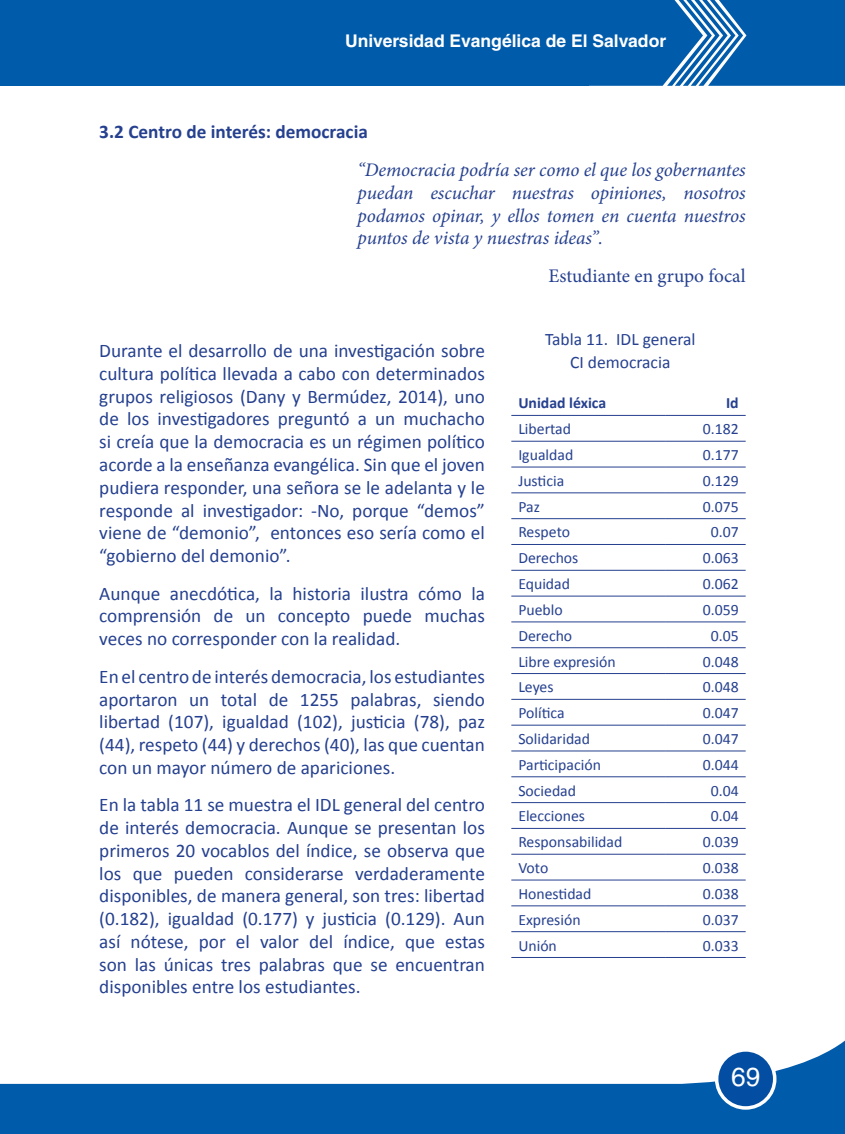
<style>
.page{position:relative;width:845px;height:1134px;background:#fff}
.page>*{position:absolute;margin:0;border:0;box-sizing:border-box;transform-origin:0 0}
.t1{font:26.25px "Helvetica LT Std";color:#fff}
.t2{font:19.25px/22.8px "Calibri";color:#25408f;text-align:justify}
.t3{font:italic 19.25px/22.8px "Minion Pro";letter-spacing:-.01em;color:#25408f;text-align:justify}
.t4{font:700 19.25px "Calibri";color:#25408f}
.t5{font:19.25px "Minion Pro";color:#25408f}
.t6{font:700 17.5px "Helvetica LT Std";color:#fff}
.t7{font:17.5px/22.8px "Calibri";color:#25408f;text-align:center}
.t8{font:15.75px "Calibri";color:#25408f}
.t9{font:700 15.75px "Calibri";color:#25408f}
</style>
<div class="page">
<svg style="left:0;top:1041px;width:844px;height:93px"></svg>
<div style="left:716px;top:1050px;width:58px;height:58px;background:#034ea2;border-radius:50%"></div>
<div style="left:714px;top:1048px;width:62px;height:62px;border:4px solid #fff;border-radius:50%"></div>
<div style="left:0;top:0;width:588px;height:86px;background:#005baa"></div>
<svg style="left:588px;top:0;width:256px;height:86px;background:#1568b1"></svg>
<hr style="left:511px;top:415px;width:153px;height:1px;background:#25408f">
<hr style="left:664px;top:415px;width:81px;height:1px;background:#25408f">
<hr style="left:511px;top:441px;width:153px;height:1px;background:#25408f">
<hr style="left:664px;top:441px;width:81px;height:1px;background:#25408f">
<hr style="left:511px;top:467px;width:153px;height:1px;background:#25408f">
<hr style="left:664px;top:467px;width:81px;height:1px;background:#25408f">
<hr style="left:511px;top:492px;width:153px;height:1px;background:#25408f">
<hr style="left:664px;top:492px;width:81px;height:1px;background:#25408f">
<hr style="left:511px;top:518px;width:153px;height:1px;background:#25408f">
<hr style="left:664px;top:518px;width:81px;height:1px;background:#25408f">
<hr style="left:511px;top:544px;width:153px;height:1px;background:#25408f">
<hr style="left:664px;top:544px;width:81px;height:1px;background:#25408f">
<hr style="left:511px;top:570px;width:153px;height:1px;background:#25408f">
<hr style="left:664px;top:570px;width:81px;height:1px;background:#25408f">
<hr style="left:511px;top:596px;width:153px;height:1px;background:#25408f">
<hr style="left:664px;top:596px;width:81px;height:1px;background:#25408f">
<hr style="left:511px;top:621px;width:153px;height:1px;background:#25408f">
<hr style="left:664px;top:621px;width:81px;height:1px;background:#25408f">
<hr style="left:511px;top:647px;width:153px;height:1px;background:#25408f">
<hr style="left:664px;top:647px;width:81px;height:1px;background:#25408f">
<hr style="left:511px;top:673px;width:153px;height:1px;background:#25408f">
<hr style="left:664px;top:673px;width:81px;height:1px;background:#25408f">
<hr style="left:511px;top:699px;width:153px;height:1px;background:#25408f">
<hr style="left:664px;top:699px;width:81px;height:1px;background:#25408f">
<hr style="left:511px;top:725px;width:153px;height:1px;background:#25408f">
<hr style="left:664px;top:725px;width:81px;height:1px;background:#25408f">
<hr style="left:511px;top:751px;width:153px;height:1px;background:#25408f">
<hr style="left:664px;top:751px;width:81px;height:1px;background:#25408f">
<hr style="left:511px;top:776px;width:153px;height:1px;background:#25408f">
<hr style="left:664px;top:776px;width:81px;height:1px;background:#25408f">
<hr style="left:511px;top:802px;width:153px;height:1px;background:#25408f">
<hr style="left:664px;top:802px;width:81px;height:1px;background:#25408f">
<hr style="left:511px;top:828px;width:153px;height:1px;background:#25408f">
<hr style="left:664px;top:828px;width:81px;height:1px;background:#25408f">
<hr style="left:511px;top:854px;width:153px;height:1px;background:#25408f">
<hr style="left:664px;top:854px;width:81px;height:1px;background:#25408f">
<hr style="left:511px;top:880px;width:153px;height:1px;background:#25408f">
<hr style="left:664px;top:880px;width:81px;height:1px;background:#25408f">
<hr style="left:511px;top:905px;width:153px;height:1px;background:#25408f">
<hr style="left:664px;top:905px;width:81px;height:1px;background:#25408f">
<hr style="left:511px;top:931px;width:153px;height:1px;background:#25408f">
<hr style="left:664px;top:931px;width:81px;height:1px;background:#25408f">
<hr style="left:511px;top:957px;width:153px;height:1px;background:#25408f">
<hr style="left:664px;top:957px;width:81px;height:1px;background:#25408f">
<p class="t6" style="left:345px;top:30px;width:322px">Universidad Evangélica de El Salvador</p>
<p class="t4" style="left:99px;top:120px;width:270px">3.2 Centro de interés: democracia</p>
<p class="t3" style="left:357px;top:159px;width:389px">“Democracia podría ser como el que los gobernantes puedan escuchar nuestras opiniones, nosotros podamos opinar, y ellos tomen en cuenta nuestros puntos de vista y nuestras ideas”.</p>
<p class="t5" style="left:548px;top:263px;width:199px">Estudiante en grupo focal</p>
<p class="t2" style="left:99px;top:340px;width:387px">Durante el desarrollo de una investigación sobre cultura política llevada a cabo con determinados grupos religiosos (Dany y Bermúdez, 2014), uno de los investigadores preguntó a un muchacho si creía que la democracia es un régimen político acorde a la enseñanza evangélica. Sin que el joven pudiera responder, una señora se le adelanta y le responde al investigador: -No, porque “demos” viene de “demonio”, entonces eso sería como el “gobierno del demonio”.</p>
<p class="t2" style="left:99px;top:582px;width:387px">Aunque anecdótica, la historia ilustra cómo la comprensión de un concepto puede muchas veces no corresponder con la realidad.</p>
<p class="t2" style="left:99px;top:665px;width:387px">En el centro de interés democracia, los estudiantes aportaron un total de 1255 palabras, siendo libertad (107), igualdad (102), justicia (78), paz (44), respeto (44) y derechos (40), las que cuentan con un mayor número de apariciones.</p>
<p class="t2" style="left:99px;top:794px;width:387px">En la tabla 11 se muestra el IDL general del centro de interés democracia. Aunque se presentan los primeros 20 vocablos del índice, se observa que los que pueden considerarse verdaderamente disponibles, de manera general, son tres: libertad (0.182), igualdad (0.177) y justicia (0.129). Aun así nótese, por el valor del índice, que estas son las únicas tres palabras que se encuentran disponibles entre los estudiantes.</p>
<p class="t7" style="left:544px;top:328px;width:152px">Tabla 11. IDL general<br>CI democracia</p>
<p class="t9" style="left:518px;top:393px;width:89px">Unidad léxica</p>
<p class="t9" style="left:725px;top:393px;width:14px">Id</p>
<p class="t8" style="left:518px;top:419px;width:54px">Libertad</p>
<p class="t8" style="left:702px;top:419px;width:37px">0.182</p>
<p class="t8" style="left:518px;top:445px;width:56px">Igualdad</p>
<p class="t8" style="left:702px;top:445px;width:37px">0.177</p>
<p class="t8" style="left:518px;top:471px;width:47px">Justicia</p>
<p class="t8" style="left:702px;top:471px;width:37px">0.129</p>
<p class="t8" style="left:518px;top:496px;width:23px">Paz</p>
<p class="t8" style="left:702px;top:496px;width:37px">0.075</p>
<p class="t8" style="left:518px;top:522px;width:53px">Respeto</p>
<p class="t8" style="left:710px;top:522px;width:29px">0.07</p>
<p class="t8" style="left:518px;top:548px;width:62px">Derechos</p>
<p class="t8" style="left:702px;top:548px;width:37px">0.063</p>
<p class="t8" style="left:518px;top:574px;width:53px">Equidad</p>
<p class="t8" style="left:702px;top:574px;width:37px">0.062</p>
<p class="t8" style="left:518px;top:600px;width:46px">Pueblo</p>
<p class="t8" style="left:702px;top:600px;width:37px">0.059</p>
<p class="t8" style="left:518px;top:626px;width:55px">Derecho</p>
<p class="t8" style="left:710px;top:626px;width:29px">0.05</p>
<p class="t8" style="left:518px;top:651px;width:99px">Libre expresión</p>
<p class="t8" style="left:702px;top:651px;width:37px">0.048</p>
<p class="t8" style="left:518px;top:677px;width:37px">Leyes</p>
<p class="t8" style="left:702px;top:677px;width:37px">0.048</p>
<p class="t8" style="left:518px;top:703px;width:48px">Política</p>
<p class="t8" style="left:702px;top:703px;width:37px">0.047</p>
<p class="t8" style="left:518px;top:729px;width:73px">Solidaridad</p>
<p class="t8" style="left:702px;top:729px;width:37px">0.047</p>
<p class="t8" style="left:518px;top:755px;width:84px">Participación</p>
<p class="t8" style="left:702px;top:755px;width:37px">0.044</p>
<p class="t8" style="left:518px;top:780px;width:59px">Sociedad</p>
<p class="t8" style="left:710px;top:780px;width:29px">0.04</p>
<p class="t8" style="left:518px;top:806px;width:68px">Elecciones</p>
<p class="t8" style="left:710px;top:806px;width:29px">0.04</p>
<p class="t8" style="left:518px;top:832px;width:105px">Responsabilidad</p>
<p class="t8" style="left:702px;top:832px;width:37px">0.039</p>
<p class="t8" style="left:518px;top:858px;width:32px">Voto</p>
<p class="t8" style="left:702px;top:858px;width:37px">0.038</p>
<p class="t8" style="left:518px;top:884px;width:75px">Honestidad</p>
<p class="t8" style="left:702px;top:884px;width:37px">0.038</p>
<p class="t8" style="left:518px;top:910px;width:64px">Expresión</p>
<p class="t8" style="left:702px;top:910px;width:37px">0.037</p>
<p class="t8" style="left:518px;top:935px;width:40px">Unión</p>
<p class="t8" style="left:702px;top:935px;width:37px">0.033</p>
<h1 class="t1" style="left:730px;top:1061px;width:31px">69</h1>
</div>
